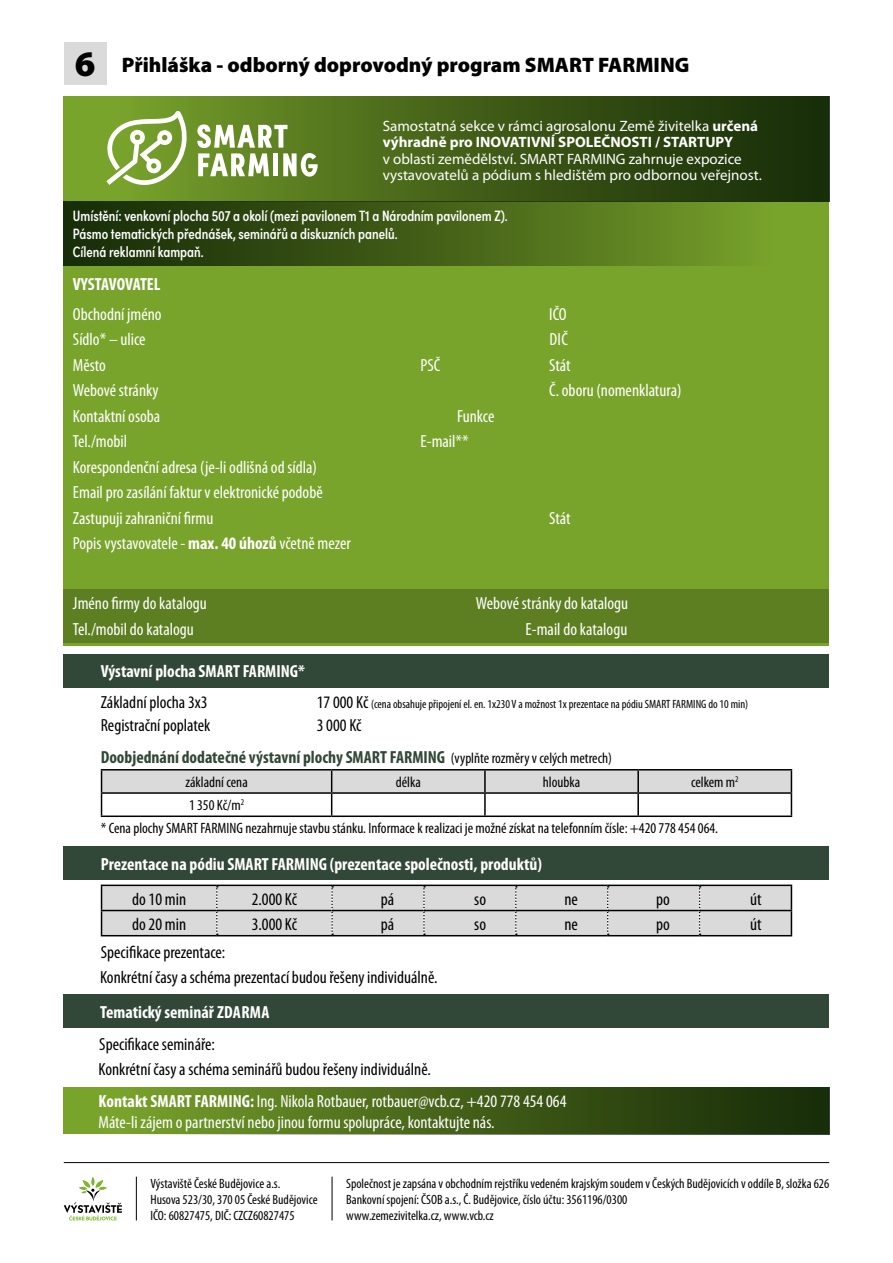
<style>
.page{position:relative;width:893px;height:1263px;background:#fff}
.page>*{position:absolute;margin:0;border:0;box-sizing:border-box;transform-origin:0 0}
.t1{font:900 36px "Myriad Pro";color:#000}
.t2{font:900 21px "Myriad Pro";color:#000}
.t3{font:condensed 17.55px/25.5px "Myriad Pro";color:#fff}
.t4{font:condensed 17.55px/25.7px "Myriad Pro";color:#000}
.t5{font:700 condensed 17.55px "Myriad Pro";color:#fff}
.t6{font:700 condensed 17.55px/32px "Myriad Pro";color:#314737}
.t7{font:condensed 15px "Myriad Pro";color:#000}
.t8{font:500 15px/18px "Sofia Pro Condensed";color:#fff}
.t9{font:15px/16.5px "Myriad Pro";color:#fff}
.t10{font:700 15px/16.5px "Myriad Pro";color:#fff}
.t11{font:condensed 13.5px/16.2px "Myriad Pro";color:#000}
.t12{font:condensed 12px "Myriad Pro";color:#000}
.s1{font-weight:400}
.s2{font-weight:700}
.s3{font-size:17.55px}
.s4{font-weight:400;color:#000}
.s5{font-weight:400;font-size:15px;color:#000}
</style>
<div class="page">
<hr style="left:136px;top:1177px;width:1px;height:43px;background:#000">
<svg style="left:64px;top:1177px;width:58px;height:43px"></svg>
<hr style="left:332px;top:1177px;width:1px;height:43px;background:#000">
<div style="left:64px;top:43px;width:42px;height:42px;background:#dadada"></div>
<hr style="left:64px;top:1162px;width:765px;height:1px;background:#000">
<div style="left:64px;top:96px;width:765px;height:549px;background:#79a42c"></div>
<div style="left:64px;top:202px;width:765px;height:64px;background:linear-gradient(to right,#132607,#7ca62c)"></div>
<div style="left:64px;top:96px;width:765px;height:106px;background:linear-gradient(to right,#7ca62c,#132607)"></div>
<svg style="left:106px;top:111px;width:81px;height:74px"></svg>
<svg style="left:197px;top:124px;width:121px;height:53px;background:#a2b77e"></svg>
<div style="left:64px;top:589px;width:765px;height:53px;background:#5d7f22"></div>
<hr style="left:101px;top:769px;width:231px;height:1px;background:#000">
<hr style="left:101px;top:815px;width:231px;height:2px;background:#000">
<hr style="left:332px;top:769px;width:153px;height:1px;background:#000">
<hr style="left:485px;top:769px;width:153px;height:1px;background:#000">
<hr style="left:638px;top:769px;width:154px;height:1px;background:#000">
<svg style="left:101px;top:770px;width:691px;height:45px"></svg>
<hr style="left:332px;top:815px;width:153px;height:2px;background:#000">
<hr style="left:485px;top:815px;width:153px;height:2px;background:#000">
<hr style="left:638px;top:815px;width:154px;height:2px;background:#000">
<div style="left:64px;top:654px;width:765px;height:33px;background:#314737"></div>
<div style="left:64px;top:846px;width:765px;height:34px;background:#314737"></div>
<hr style="left:101px;top:884px;width:116px;height:2px;background:#000">
<hr style="left:217px;top:884px;width:115px;height:2px;background:#000">
<hr style="left:332px;top:884px;width:92px;height:2px;background:#000">
<hr style="left:424px;top:884px;width:92px;height:2px;background:#000">
<hr style="left:516px;top:884px;width:92px;height:2px;background:#000">
<hr style="left:608px;top:884px;width:92px;height:2px;background:#000">
<hr style="left:700px;top:884px;width:92px;height:2px;background:#000">
<svg style="left:101px;top:885px;width:691px;height:51px;background:#c8c8c8"></svg>
<div style="left:63px;top:995px;width:765px;height:33px;background:#314737"></div>
<div style="left:64px;top:1088px;width:765px;height:46px;background:linear-gradient(to right,#7ca62c,#132607)"></div>
<h1 class="t1" style="left:75px;top:43px;width:22px">6</h1>
<p class="t2" style="left:122px;top:53px;width:569px">Přihláška - odborný doprovodný program SMART FARMING</p>
<p class="t10" style="left:383px;top:117px;width:377px"><span class="s1">Samostatná sekce v rámci agrosalonu Země živitelka</span> určená výhradně pro INOVATIVNÍ SPOLEČNOSTI / STARTUPY</p>
<p class="t9" style="left:383px;top:150px;width:381px">v oblasti zemědělství. SMART FARMING zahrnuje expozice vystavovatelů a pódium s hledištěm pro odbornou veřejnost.</p>
<p class="t8" style="left:73px;top:206px;width:436px">Umístění: venkovní plocha 507 a okolí (mezi pavilonem T1 a Národním pavilonem Z).<br>Pásmo tematických přednášek, seminářů a diskuzních panelů.<br>Cílená reklamní kampaň.</p>
<p class="t5" style="left:73px;top:273px;width:89px">VYSTAVOVATEL</p>
<p class="t3" style="left:73px;top:301px;width:90px">Obchodní jméno<br>Sídlo* – ulice</p>
<p class="t3" style="left:549px;top:301px;width:19px">IČO</p>
<p class="t3" style="left:73px;top:352px;width:35px">Město</p>
<p class="t3" style="left:421px;top:352px;width:21px">PSČ</p>
<p class="t3" style="left:549px;top:352px;width:23px">Stát</p>
<p class="t3" style="left:73px;top:377px;width:89px">Webové stránky<br>Kontaktní osoba</p>
<p class="t3" style="left:549px;top:326px;width:20px">DIČ</p>
<p class="t3" style="left:549px;top:377px;width:134px">Č. oboru (nomenklatura)</p>
<p class="t3" style="left:457px;top:403px;width:39px">Funkce</p>
<p class="t3" style="left:73px;top:428px;width:56px">Tel./mobil</p>
<p class="t3" style="left:421px;top:428px;width:50px">E-mail**</p>
<p class="t3" style="left:73px;top:454px;width:251px">Korespondenční adresa (je-li odlišná od sídla)<br>Email pro zasílání faktur v elektronické podobě</p>
<p class="t3" style="left:73px;top:505px;width:142px">Zastupuji zahraniční firmu</p>
<p class="t3" style="left:549px;top:505px;width:23px">Stát</p>
<p class="t3" style="left:73px;top:530px;width:279px">Popis vystavovatele - <span class="s2">max. 40 úhozů</span> včetně mezer</p>
<p class="t3" style="left:73px;top:590px;width:135px">Jméno firmy do katalogu</p>
<p class="t3" style="left:476px;top:590px;width:154px">Webové stránky do katalogu</p>
<p class="t3" style="left:73px;top:616px;width:122px">Tel./mobil do katalogu</p>
<p class="t3" style="left:526px;top:616px;width:103px">E-mail do katalogu</p>
<p class="t5" style="left:101px;top:660px;width:206px">Výstavní plocha SMART FARMING*</p>
<p class="t4" style="left:101px;top:689px;width:108px">Základní plocha 3x3</p>
<p class="t12" style="left:317px;top:697px;width:433px"><span class="s3">17 000 Kč</span> (cena obsahuje připojení el. en. 1x230 V a možnost 1x prezentace na pódiu SMART FARMING do 10 min)</p>
<p class="t4" style="left:101px;top:712px;width:111px">Registrační poplatek</p>
<p class="t6" style="left:101px;top:708px;width:513px;text-indent:216px"><span class="s4">3 000 Kč<br></span>Doobjednání dodatečné výstavní plochy SMART FARMING <span class="s5">(vyplňte rozměry v celých metrech)</span></p>
<p class="t7" style="left:185px;top:773px;width:64px">základní cena</p>
<p class="t7" style="left:396px;top:773px;width:27px">délka</p>
<p class="t7" style="left:543px;top:773px;width:39px">hloubka</p>
<p class="t7" style="left:691px;top:773px;width:49px">celkem m<sup>2</sup></p>
<p class="t7" style="left:189px;top:796px;width:57px">1 350 Kč/m<sup>2</sup></p>
<p class="t7" style="left:101px;top:819px;width:619px">* Cena plochy SMART FARMING nezahrnuje stavbu stánku. Informace k realizaci je možné získat na telefonním čísle: +420 778 454 064.</p>
<p class="t5" style="left:101px;top:853px;width:443px">Prezentace na pódiu SMART FARMING (prezentace společnosti, produktů)</p>
<p class="t4" style="left:132px;top:886px;width:56px">do 10 min</p>
<p class="t4" style="left:252px;top:886px;width:47px">2.000 Kč</p>
<p class="t4" style="left:381px;top:886px;width:15px">pá</p>
<p class="t4" style="left:474px;top:886px;width:13px">so</p>
<p class="t4" style="left:564px;top:886px;width:15px">ne</p>
<p class="t4" style="left:656px;top:886px;width:15px">po</p>
<p class="t4" style="left:750px;top:886px;width:13px">út</p>
<p class="t4" style="left:132px;top:911px;width:56px">do 20 min</p>
<p class="t4" style="left:252px;top:911px;width:47px">3.000 Kč</p>
<p class="t4" style="left:381px;top:911px;width:15px">pá</p>
<p class="t4" style="left:474px;top:911px;width:13px">so</p>
<p class="t4" style="left:564px;top:911px;width:15px">ne</p>
<p class="t4" style="left:656px;top:911px;width:15px">po</p>
<p class="t4" style="left:750px;top:911px;width:13px">út</p>
<p class="t4" style="left:100px;top:939px;width:339px">Specifikace prezentace:<br>Konkrétní časy a schéma prezentací budou řešeny individuálně.</p>
<p class="t5" style="left:100px;top:1001px;width:171px">Tematický seminář ZDARMA</p>
<p class="t4" style="left:99px;top:1031px;width:334px">Specifikace semináře:<br>Konkrétní časy a schéma seminářů budou řešeny individuálně.</p>
<p class="t3" style="left:99px;top:1090px;width:469px;line-height:21.1px"><span class="s2">Kontakt SMART FARMING:</span> Ing. Nikola Rotbauer, rotbauer@vcb.cz, +420 778 454 064<br>Máte-li zájem o partnerství nebo jinou formu spolupráce, kontaktujte nás.</p>
<p class="t11" style="left:150px;top:1175px;width:169px">Výstaviště České Budějovice a.s.<br>Husova 523/30, 370 05 České Budějovice<br>IČO: 60827475, DIČ: CZCZ60827475</p>
<p class="t11" style="left:346px;top:1175px;width:485px">Společnost je zapsána v obchodním rejstříku vedeném krajským soudem v Českých Budějovicích v oddíle B, složka 626<br>Bankovní spojení: ČSOB a.s., Č. Budějovice, číslo účtu: 3561196/0300<br>www.zemezivitelka.cz, www.vcb.cz</p>
</div>
